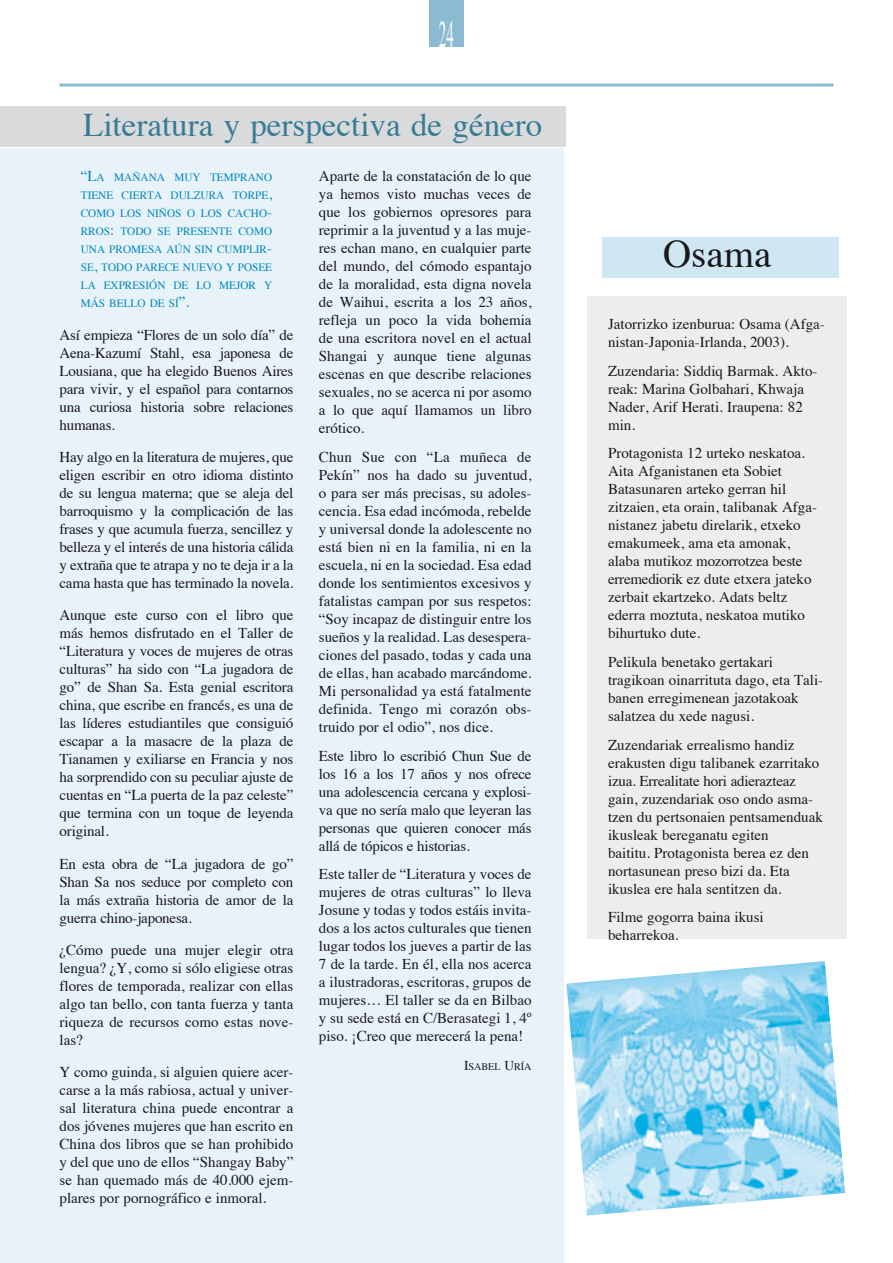
<style>
.page{position:relative;width:893px;height:1263px;background:#fff}
.page>*{position:absolute;margin:0;border:0;box-sizing:border-box;transform-origin:0 0}
.t1{font:39px "Times";color:#1a171c}
.t2{font:37.5px "Times";color:#fff;scale:.4 1}
.t3{font:33px "Times";color:#377b94}
.t4{font:15px/18px "Times";color:#1a171c;text-align:justify}
.t5{font:11.25px/18px "Times";color:#0087c1;text-align:justify}
.t6{font:10.2px "Times";color:#1a171c}
.s1{font-size:15px}
.s2{font-size:13.5px}
</style>
<div class="page">
<img style="left:566px;top:961px;width:279px;height:254px">
<div style="left:0;top:148px;width:563px;height:1115px;background:#e8f3f9"></div>
<div style="left:587px;top:296px;width:259px;height:642px;background:#ededee"></div>
<div style="left:429px;top:0;width:34px;height:47px;background:#8abbd1"></div>
<hr style="left:60px;top:84px;width:773px;height:3px;background:#8abbd1">
<div style="left:0;top:106px;width:566px;height:41px;background:#d9dadb"></div>
<div style="left:602px;top:237px;width:237px;height:40px;background:#cfe7f3"></div>
<h2 class="t2" style="left:439px;top:-1px;width:39px">24</h2>
<h3 class="t3" style="left:83px;top:94px;width:460px">Literatura y perspectiva de género</h3>
<p class="t5" style="left:81px;top:168px;width:193px"><span class="s1">“L</span>A MAÑANA MUY TEMPRANO TIENE CIERTA DULZURA TORPE<span class="s1">, </span>COMO</p>
<p class="t4" style="left:319px;top:166px;width:214px">Aparte de la constatación de lo que ya hemos visto muchas veces de que los gobiernos opresores para reprimir a la juventud y a las muje&shy;res echan mano, en cualquier parte del mundo, del cómodo espantajo de la moralidad, esta digna novela de Waihui, escrita a los 23 años, refleja un poco la vida bohemia de una escritora novel en el actual Shangai y aunque tiene algunas escenas en que describe relaciones sexuales, no se acerca ni por asomo a lo que aquí llamamos un libro erótico.</p>
<p class="t4" style="left:319px;top:447px;width:214px">Chun Sue con “La muñeca de Pekín” nos ha dado su juventud, o para ser más precisas, su adoles&shy;cencia. Esa edad incómoda, rebelde y universal donde la adolescente no está bien ni en la familia, ni en la escuela, ni en la sociedad. Esa edad donde los sentimientos excesivos y fatalistas campan por sus respetos: “Soy incapaz de distinguir entre los sueños y la realidad. Las desespera&shy;ciones del pasado, todas y cada una de ellas, han acabado marcándome.<br>Mi personalidad ya está fatalmente definida. Tengo mi corazón obs&shy;truido por el odio”, nos dice.</p>
<p class="t4" style="left:319px;top:745px;width:214px">Este libro lo escribió Chun Sue de los 16 a los 17 años y nos ofrece una adolescencia cercana y explosi&shy;va que no sería malo que leyeran las personas que quieren conocer más allá de tópicos e historias.</p>
<p class="t4" style="left:319px;top:864px;width:214px">Este taller de “Literatura y voces de mujeres de otras culturas” lo lleva Josune y todas y todos estáis invita&shy;dos a los actos culturales que tienen lugar todos los jueves a partir de las 7 de la tarde. En él, ella nos acerca a ilustradoras, escritoras, grupos de mujeres… El taller se da en Bilbao y su sede está en C/Berasategi 1, 4º piso. ¡Creo que merecerá la pena!</p>
<p class="t6" style="left:464px;top:1057px;width:69px"><span class="s2">I</span>SABEL <span class="s2">U</span>RÍA</p>
<p class="t5" style="left:81px;top:204px;width:193px;text-align:left;text-indent:39px">LOS NIÑOS O LOS CACHO<span class="s1">-<br></span>RROS <span class="s1">:</span> TODO SE PRESENTE COMO<br>UNA PROMESA AÚN SIN CUMP</p>
<p class="t5" style="left:81px;top:240px;width:193px;text-indent:168px">LIR<span class="s1">-</span>SE<span class="s1">,</span> TODO PARECE NUEVO Y POSEE LA EXPRESIÓN DE LO MEJOR Y MÁS BELLO DE SÍ<span class="s1">”.</span></p>
<p class="t4" style="left:60px;top:324px;width:235px">Así empieza “Flores de un solo día” de Aena-Kazumí Stahl, esa japonesa de Lousiana, que ha elegido Buenos Aires para vivir, y el español para contarnos una curiosa historia sobre relaciones humanas.</p>
<p class="t4" style="left:60px;top:447px;width:235px">Hay algo en la literatura de mujeres, que eligen escribir en otro idioma distinto de su lengua materna; que se aleja del barroquismo y la complicación de las frases y que acumula fuerza, sencillez y belleza y el interés de una historia cálida y extraña que te atrapa y no te deja ir a la cama hasta que has terminado la novela.</p>
<p class="t4" style="left:60px;top:605px;width:235px">Aunque este curso con el libro que más hemos disfrutado en el Taller de “Literatura y voces de mujeres de otras culturas” ha sido con “La jugadora de go” de Shan Sa. Esta genial escritora china, que escribe en francés, es una de las líderes estudiantiles que consiguió escapar a la masacre de la plaza de Tianamen y exiliarse en Francia y nos ha sorprendido con su peculiar ajuste de cuentas en “La puerta de la paz celeste” que termina con un toque de leyenda original.</p>
<p class="t4" style="left:60px;top:853px;width:235px">En esta obra de “La jugadora de go” Shan Sa nos seduce por completo con la más extraña historia de amor de la guerra chino-japonesa.</p>
<p class="t4" style="left:60px;top:940px;width:235px">¿Cómo puede una mujer elegir otra lengua? ¿Y, como si sólo eligiese otras flores de temporada, realizar con ellas algo tan bello, con tanta fuerza y tanta riqueza de recursos como estas nove&shy;las?</p>
<p class="t4" style="left:60px;top:1062px;width:235px">Y como guinda, si alguien quiere acer&shy;carse a la más rabiosa, actual y univer&shy;sal literatura china puede encontrar a dos jóvenes mujeres que han escrito en China dos libros que se han prohibido y del que uno de ellos “Shangay Baby” se han quemado más de 40.000 ejem&shy;plares por pornográfico e inmoral.</p>
<h1 class="t1" style="left:663px;top:218px;width:110px">Osama</h1>
<p class="t4" style="left:608px;top:314px;width:217px">Jatorrizko izenburua: Osama (Afga&shy;nistan-Japonia-Irlanda, 2003).</p>
<p class="t4" style="left:608px;top:360px;width:210px;text-align:left">Zuzendaria: Siddiq Barmak. Akto&shy;reak: Marina Golbahari, Khwaja<br>Nader, Arif Herati. Iraupena: 82 min.</p>
<p class="t4" style="left:608px;top:443px;width:209px;text-align:left">Protagonista 12 urteko neskatoa.<br>Aita Afganistanen eta Sobiet<br>Batasunaren arteko gerran hil zitzaien, eta orain, talibanak Afga&shy;nistanez jabetu direlarik, etxeko emakumeek, ama eta amonak, alaba mutikoz mozorrotzea beste erremediorik ez dute etxera jateko zerbait ekartzeko. Adats beltz ederra moztuta, neskatoa mutiko bihurtuko dute.</p>
<p class="t4" style="left:608px;top:651px;width:215px;text-align:left">Pelikula benetako gertakari tragikoan oinarrituta dago, eta Tali&shy;banen erregimenean jazotakoak salatzea du xede nagusi.</p>
<p class="t4" style="left:608px;top:734px;width:216px;text-align:left">Zuzendariak errealismo handiz erakusten digu talibanek ezarritako izua. Errealitate hori adierazteaz gain, zuzendariak oso ondo asma&shy;tzen du pertsonaien pentsamenduak ikusleak bereganatu egiten<br>baititu. Protagonista berea ez den nortasunean preso bizi da. Eta ikuslea ere hala sentitzen da.</p>
<p class="t4" style="left:608px;top:907px;width:157px">Filme gogorra baina ikusi beharrekoa.</p>
</div>
